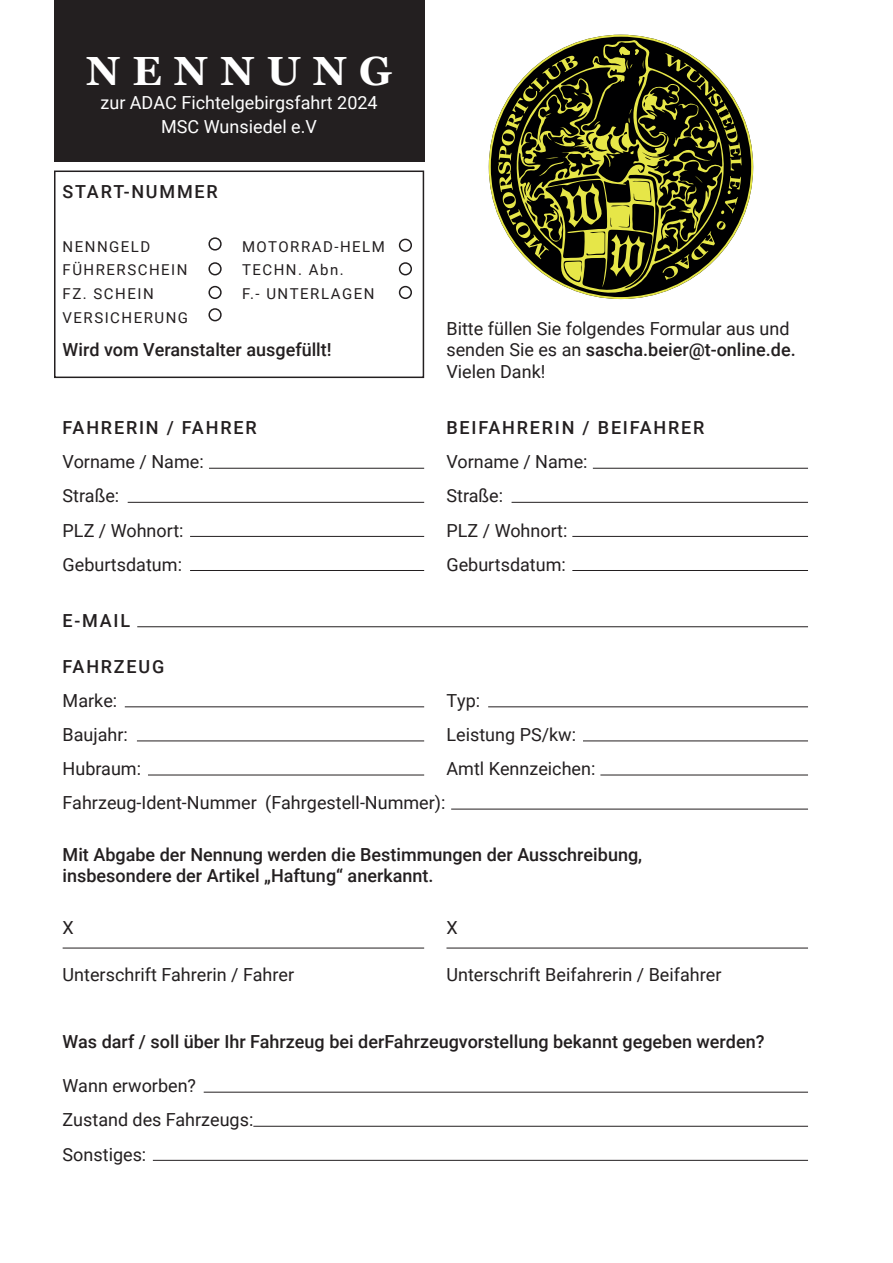
<style>
.page{position:relative;width:893px;height:1263px;background:#fff}
.page>*{position:absolute;margin:0;border:0;box-sizing:border-box;transform-origin:0 0}
.t1{font:700 40.65px "Georgia";letter-spacing:.3em;color:#fff}
.t2{font:18px/21.6px "Roboto";color:#231f20}
.t3{font:500 18px "Roboto";color:#231f20}
.t4{font:500 18px "Roboto";letter-spacing:.1em;color:#231f20}
.t5{font:18px "Roboto";color:#fff}
.t6{font:15px "Roboto";letter-spacing:.1em;color:#231f20}
.s1{font-weight:500}
</style>
<div class="page">
<div style="left:54px;top:0;width:370px;height:162px;background:#231f20"></div>
<div style="left:54px;top:171px;width:370px;height:207px;border:2px solid #231f20"></div>
<div style="left:208px;top:237px;width:14px;height:14px;border:2px solid #231f20;border-radius:50%"></div>
<div style="left:208px;top:262px;width:14px;height:13px;border:2px solid #231f20;border-radius:50%"></div>
<div style="left:208px;top:286px;width:14px;height:13px;border:2px solid #231f20;border-radius:50%"></div>
<div style="left:208px;top:308px;width:14px;height:13px;border:2px solid #231f20;border-radius:50%"></div>
<div style="left:399px;top:239px;width:13px;height:13px;border:2px solid #231f20;border-radius:50%"></div>
<div style="left:399px;top:262px;width:13px;height:13px;border:2px solid #231f20;border-radius:50%"></div>
<div style="left:399px;top:286px;width:13px;height:13px;border:2px solid #231f20;border-radius:50%"></div>
<hr style="left:209px;top:468px;width:215px;height:1px;background:#231f20">
<hr style="left:125px;top:706px;width:299px;height:1px;background:#231f20">
<hr style="left:204px;top:1092px;width:604px;height:1px;background:#231f20">
<hr style="left:153px;top:1160px;width:655px;height:1px;background:#231f20">
<hr style="left:253px;top:1126px;width:555px;height:1px;background:#231f20">
<hr style="left:488px;top:706px;width:320px;height:1px;background:#231f20">
<hr style="left:137px;top:626px;width:671px;height:1px;background:#231f20">
<hr style="left:63px;top:948px;width:361px;height:1px;background:#231f20">
<hr style="left:446px;top:948px;width:362px;height:1px;background:#231f20">
<hr style="left:593px;top:468px;width:215px;height:1px;background:#231f20">
<hr style="left:128px;top:502px;width:296px;height:1px;background:#231f20">
<hr style="left:137px;top:741px;width:287px;height:1px;background:#231f20">
<hr style="left:583px;top:741px;width:225px;height:1px;background:#231f20">
<hr style="left:512px;top:502px;width:296px;height:1px;background:#231f20">
<hr style="left:190px;top:536px;width:234px;height:1px;background:#231f20">
<hr style="left:148px;top:775px;width:276px;height:1px;background:#231f20">
<hr style="left:600px;top:775px;width:208px;height:1px;background:#231f20">
<hr style="left:572px;top:536px;width:236px;height:1px;background:#231f20">
<hr style="left:190px;top:570px;width:234px;height:1px;background:#231f20">
<hr style="left:451px;top:809px;width:357px;height:1px;background:#231f20">
<hr style="left:572px;top:570px;width:236px;height:1px;background:#231f20">
<svg style="left:489px;top:35px;width:264px;height:264px"></svg>
<svg style="left:516px;top:40px;width:208px;height:255px"></svg>
<svg style="left:610px;top:234px;width:35px;height:43px;background:#59591c"></svg>
<svg style="left:609px;top:46px;width:132px;height:168px;background:#4f4f26"></svg>
<svg style="left:498px;top:56px;width:104px;height:203px;background:#545429"></svg>
<p class="t1" style="left:86px;top:45px;width:308px">NENNUNG</p>
<p class="t5" style="left:101px;top:90px;width:279px">zur ADAC Fichtelgebirgsfahrt 2024</p>
<p class="t5" style="left:161px;top:114px;width:157px">MSC Wunsiedel e.V</p>
<p class="t4" style="left:63px;top:179px;width:157px">START-NUMMER</p>
<p class="t6" style="left:63px;top:236px;width:89px">NENNGELD</p>
<p class="t6" style="left:63px;top:260px;width:126px">FÜHRERSCHEIN</p>
<p class="t6" style="left:63px;top:283px;width:93px">FZ. SCHEIN</p>
<p class="t6" style="left:63px;top:307px;width:127px">VERSICHERUNG</p>
<p class="t6" style="left:242px;top:236px;width:144px">MOTORRAD-HELM</p>
<p class="t6" style="left:242px;top:260px;width:103px">TECHN. Abn.</p>
<p class="t6" style="left:242px;top:283px;width:134px">F.- UNTERLAGEN</p>
<p class="t3" style="left:63px;top:337px;width:271px">Wird vom Veranstalter ausgefüllt!</p>
<p class="t4" style="left:63px;top:415px;width:195px">FAHRERIN / FAHRER</p>
<p class="t2" style="left:63px;top:450px;width:143px">Vorname / Name:</p>
<p class="t2" style="left:63px;top:485px;width:58px">Straße:</p>
<p class="t2" style="left:63px;top:519px;width:122px">PLZ / Wohnort:</p>
<p class="t2" style="left:63px;top:553px;width:121px">Geburtsdatum:</p>
<p class="t3" style="left:63px;top:608px;width:69px">E-MAIL</p>
<p class="t4" style="left:63px;top:654px;width:103px">FAHRZEUG</p>
<p class="t2" style="left:63px;top:689px;width:56px">Marke:</p>
<p class="t2" style="left:446px;top:317px;width:351px">Bitte füllen Sie folgendes Formular aus und senden Sie es an <span class="s1">sascha.beier@t-online.de.<br></span>Vielen Dank!</p>
<p class="t4" style="left:446px;top:415px;width:259px">BEIFAHRERIN / BEIFAHRER</p>
<p class="t2" style="left:446px;top:450px;width:143px">Vorname / Name:</p>
<p class="t2" style="left:446px;top:485px;width:58px">Straße:</p>
<p class="t2" style="left:446px;top:519px;width:122px">PLZ / Wohnort:</p>
<p class="t2" style="left:446px;top:553px;width:121px">Geburtsdatum:</p>
<p class="t2" style="left:446px;top:689px;width:35px">Typ:</p>
<p class="t2" style="left:63px;top:723px;width:67px">Baujahr:</p>
<p class="t2" style="left:446px;top:723px;width:131px">Leistung PS/kw:</p>
<p class="t2" style="left:63px;top:757px;width:80px">Hubraum:</p>
<p class="t2" style="left:446px;top:757px;width:150px">Amtl Kennzeichen:</p>
<p class="t2" style="left:63px;top:791px;width:384px">Fahrzeug-Ident-Nummer (Fahrgestell-Nummer):</p>
<p class="t3" style="left:63px;top:842px;width:581px">Mit Abgabe der Nennung werden die Bestimmungen der Ausschreibung,</p>
<p class="t3" style="left:63px;top:863px;width:372px">insbesondere der Artikel „Haftung“ anerkannt.</p>
<p class="t2" style="left:63px;top:916px;width:13px">X</p>
<p class="t2" style="left:446px;top:916px;width:13px">X</p>
<p class="t2" style="left:446px;top:963px;width:277px">Unterschrift Beifahrerin / Beifahrer</p>
<p class="t2" style="left:63px;top:963px;width:233px">Unterschrift Fahrerin / Fahrer</p>
<p class="t3" style="left:63px;top:1029px;width:703px">Was darf / soll über Ihr Fahrzeug bei derFahrzeugvorstellung bekannt gegeben werden?</p>
<p class="t2" style="left:63px;top:1074px;width:135px">Wann erworben?</p>
<p class="t2" style="left:63px;top:1108px;width:192px">Zustand des Fahrzeugs:</p>
<p class="t2" style="left:63px;top:1143px;width:85px">Sonstiges:</p>
</div>
